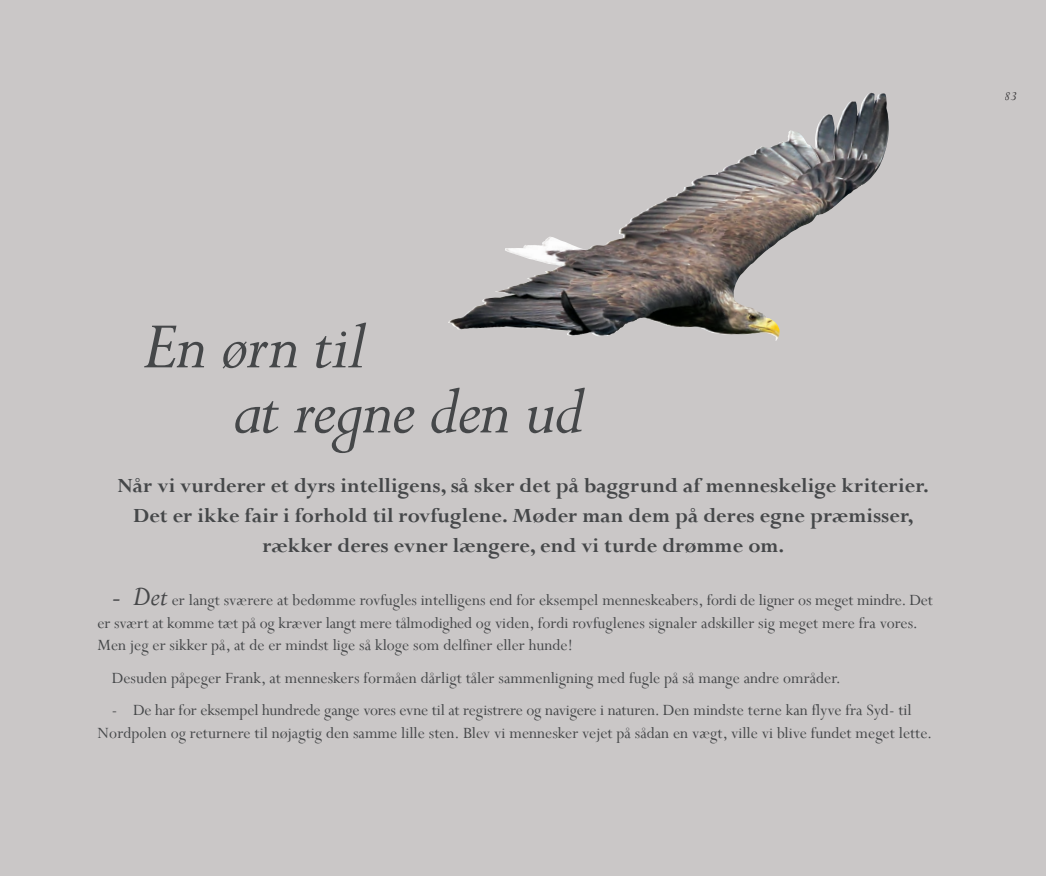
<style>
.page{position:relative;width:1046px;height:876px;background:#fff}
.page>*{position:absolute;margin:0;border:0;box-sizing:border-box;transform-origin:0 0}
.t1{font:italic 75px/65px "Perpetua";letter-spacing:-.02em;color:#454749}
.t2{font:700 22.5px/30px "Perpetua";color:#454749;text-align:center}
.t3{font:17.5px/22.5px "Perpetua";color:#454749}
.t4{font:italic 13.75px "Perpetua";color:#231f20}
.s1{font-style:italic;font-size:30px;color:#464749}
</style>
<div class="page">
<div style="left:0;top:0;width:1045px;height:875px;background:#cac7c7"></div>
<div style="left:1004px;top:92px;width:12px;height:8px;background:#cac7c7"></div>
<img style="left:618px;top:95px;width:248px;height:143px">
<p class="t4" style="left:1004px;top:87px;width:14px">83</p>
<p class="t1" style="left:233px;top:311px;width:352px;text-indent:-90px">En ørn til<br>at regne den ud</p>
<p class="t2" style="left:118px;top:470px;width:812px">Når vi vurderer et dyrs intelligens, så sker det på baggrund af menneskelige kriterier.<br>Det er ikke fair i forhold til rovfuglene. Møder man dem på deres egne præmisser, rækker deres evner længere, end vi turde drømme om.</p>
<p class="t3" style="left:98px;top:588px;width:836px;text-indent:14px"><span class="s1">- Det</span> er langt sværere at bedømme rovfugles intelligens end for eksempel menneskeabers, fordi de ligner os meget mindre. Det er svært at komme tæt på og kræver langt mere tålmodighed og viden, fordi rovfuglenes signaler adskiller sig meget mere fra vores.<br>Men jeg er sikker på, at de er mindst lige så kloge som delfiner eller hunde!</p>
<p class="t3" style="left:112px;top:665px;width:730px">Desuden påpeger Frank, at menneskers formåen dårligt tåler sammenligning med fugle på så mange andre områder.</p>
<p class="t3" style="left:98px;top:698px;width:835px;text-align:center">- De har for eksempel hundrede gange vores evne til at registrere og navigere i naturen. Den mindste terne kan flyve fra Syd- til<br>Nordpolen og returnere til nøjagtig den samme lille sten. Blev vi mennesker vejet på sådan en vægt, ville vi blive fundet meget lette.</p>
</div>
